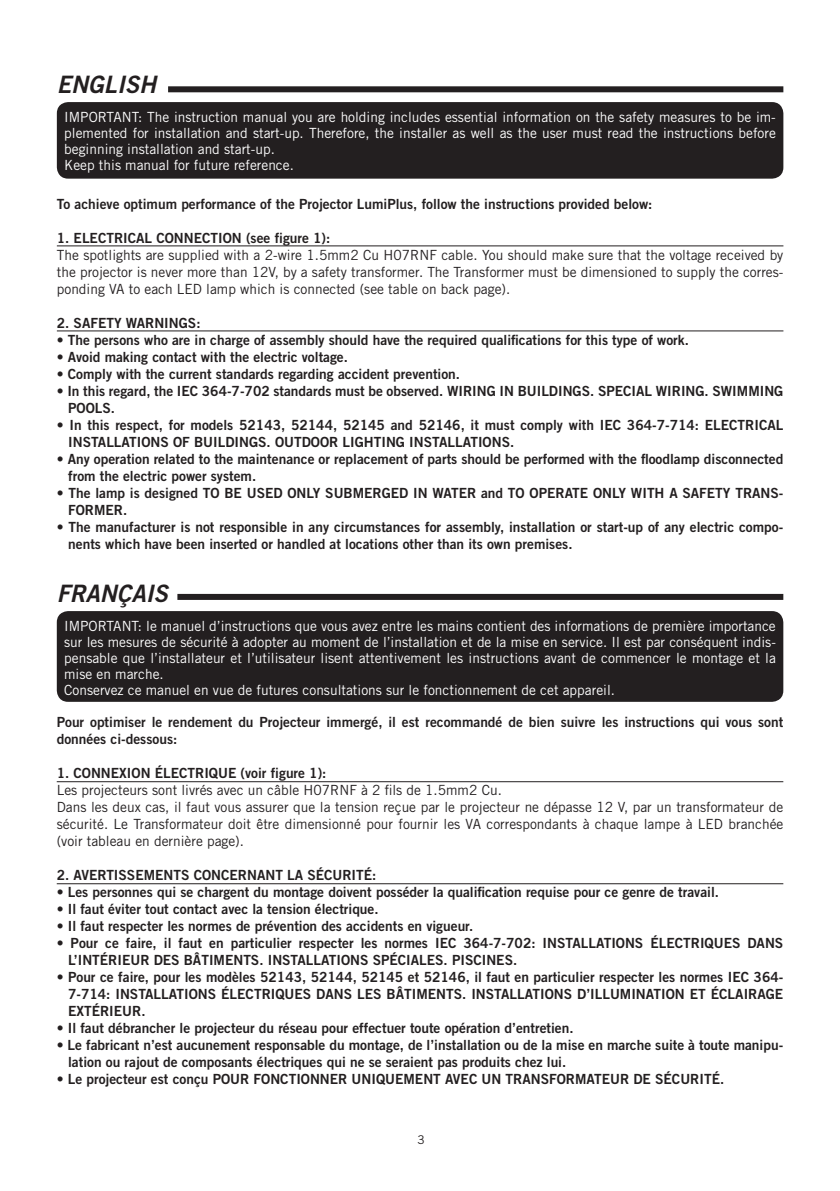
<style>
.page{position:relative;width:840px;height:1191px;background:#fff}
.page>*{position:absolute;margin:0;border:0;box-sizing:border-box;transform-origin:0 0}
.t1{font:italic 24px "Trade Gothic Bold Two";color:#231f20}
.t2{font:14px/17px "Trade Gothic Bold Two";color:#231f20}
.t3{font:14px/16px "Trade Gothic";color:#fff}
.t4{font:14px/17px "Trade Gothic";color:#231f20;text-align:justify}
.t5{font:12px "Trade Gothic";color:#231f20}
.s1{font-family:"Trade Gothic"}
</style>
<div class="page">
<div style="left:168px;top:86px;width:615px;height:6px;background:#231f20"></div>
<div style="left:57px;top:102px;width:726px;height:77px;background:#231f20;border-radius:11px"></div>
<hr style="left:57px;top:245px;width:726px;height:1px;background:#231f20">
<hr style="left:57px;top:330px;width:726px;height:1px;background:#231f20">
<div style="left:177px;top:594px;width:605px;height:6px;background:#231f20"></div>
<div style="left:57px;top:611px;width:725px;height:91px;background:#231f20;border-radius:11px"></div>
<hr style="left:57px;top:781px;width:725px;height:1px;background:#231f20">
<hr style="left:57px;top:883px;width:725px;height:1px;background:#231f20">
<h1 class="t1" style="left:57px;top:70px;width:101px">ENGLISH</h1>
<p class="t3" style="left:64px;top:109px;width:712px">IMPORTANT: The instruction manual you are holding includes essential information on the safety measures to be im&shy;plemented for installation and start-up. Therefore, the installer as well as the user must read the instructions before beginning installation and start-up.<br>Keep this manual for future reference.</p>
<p class="t2" style="left:57px;top:195px;width:596px">To achieve optimum performance of the Projector LumiPlus, follow the instructions provided below:</p>
<p class="t2" style="left:57px;top:229px;width:275px">1. ELECTRICAL CONNECTION (see figure 1):</p>
<p class="t4" style="left:57px;top:246px;width:727px">The spotlights are supplied with a 2-wire 1.5mm2 Cu H07RNF cable. You should make sure that the voltage received by the projector is never more than 12V, by a safety transformer. The Transformer must be dimensioned to supply the corres&shy;ponding VA to each LED lamp which is connected (see table on back page).</p>
<p class="t2" style="left:57px;top:314px;width:145px">2. SAFETY WARNINGS:</p>
<p class="t2" style="left:57px;top:331px;width:633px">• The persons who are in charge of assembly should have the required qualifications for this type of work.</p>
<p class="t2" style="left:57px;top:348px;width:292px">• Avoid making contact with the electric voltage.</p>
<p class="t2" style="left:57px;top:365px;width:404px">• Comply with the current standards regarding accident prevention.</p>
<p class="t2" style="left:68px;top:382px;width:716px;text-indent:-11px">• In this regard, the IEC 364-7-702 standards must be observed. WIRING IN BUILDINGS. SPECIAL WIRING. SWIMMING<br>POOLS.</p>
<p class="t2" style="left:68px;top:416px;width:716px;text-indent:-11px">• In this respect, for models 52143, 52144, 52145 and 52146, it must comply with IEC 364-7-714: ELECTRICAL<br>INSTALLATIONS OF BUILDINGS. OUTDOOR LIGHTING INSTALLATIONS.</p>
<p class="t2" style="left:68px;top:450px;width:716px;text-indent:-11px">• Any operation related to the maintenance or replacement of parts should be performed with the floodlamp disconnected from the electric power system.</p>
<p class="t2" style="left:68px;top:484px;width:716px;text-indent:-11px">• The lamp is designed TO BE USED ONLY SUBMERGED IN WATER and TO OPERATE ONLY WITH A SAFETY TRANS-<br>FORMER.</p>
<p class="t2" style="left:68px;top:518px;width:716px;text-indent:-11px">• The manufacturer is not responsible in any circumstances for assembly, installation or start-up of any electric compo&shy;nents which have been inserted or handled at locations other than its own premises.</p>
<h1 class="t1" style="left:57px;top:579px;width:113px">FRANÇAIS</h1>
<p class="t3" style="left:64px;top:617px;width:712px">IMPORTANT: le manuel d’instructions que vous avez entre les mains contient des informations de première importance sur les mesures de sécurité à adopter au moment de l’installation et de la mise en service. Il est par conséquent indis&shy;pensable que l’installateur et l’utilisateur lisent attentivement les instructions avant de commencer le montage et la mise en marche.<br>Conservez ce manuel en vue de futures consultations sur le fonctionnement de cet appareil.</p>
<p class="t2" style="left:57px;top:713px;width:727px">Pour optimiser le rendement du Projecteur immergé, il est recommandé de bien suivre les instructions qui vous sont données ci-dessous:</p>
<p class="t2" style="left:57px;top:764px;width:271px">1. CONNEXION ÉLECTRIQUE (voir figure 1):</p>
<p class="t4" style="left:57px;top:781px;width:727px;text-align:left">Les projecteurs sont livrés avec un câble H07RNF à 2 fils de 1.5mm2 Cu.<br>Dans les deux cas, il faut vous assurer que la tension reçue par le projecteur ne dépasse 12 V, par un transformateur de sécurité. Le Transformateur doit être dimensionné pour fournir les VA correspondants à chaque lampe à LED branchée (voir tableau en dernière page).</p>
<p class="t2" style="left:57px;top:866px;width:321px">2. AVERTISSEMENTS CONCERNANT LA SÉCURITÉ:</p>
<p class="t2" style="left:57px;top:883px;width:663px"><span class="s1">•</span> Les personnes qui se chargent du montage doivent posséder la qualification requise pour ce genre de travail.</p>
<p class="t2" style="left:57px;top:900px;width:323px">• Il faut éviter tout contact avec la tension électrique.</p>
<p class="t2" style="left:57px;top:917px;width:418px">• Il faut respecter les normes de prévention des accidents en vigueur.</p>
<p class="t2" style="left:68px;top:934px;width:716px;text-indent:-11px">• Pour ce faire, il faut en particulier respecter les normes IEC 364-7-702: INSTALLATIONS ÉLECTRIQUES DANS<br>L’INTÉRIEUR DES BÂTIMENTS. INSTALLATIONS SPÉCIALES. PISCINES.</p>
<p class="t2" style="left:68px;top:968px;width:716px;text-align:justify;text-indent:-11px">• Pour ce faire, pour les modèles 52143, 52144, 52145 et 52146, il faut en particulier respecter les normes IEC 364- 7-714: INSTALLATIONS ÉLECTRIQUES DANS LES BÂTIMENTS. INSTALLATIONS D’ILLUMINATION ET ÉCLAIRAGE EXTÉRIEUR.</p>
<p class="t2" style="left:57px;top:1019px;width:518px">• Il faut débrancher le projecteur du réseau pour effectuer toute opération d’entretien.</p>
<p class="t2" style="left:68px;top:1036px;width:716px;text-indent:-11px">• Le fabricant n’est aucunement responsable du montage, de l’installation ou de la mise en marche suite à toute manipu&shy;lation ou rajout de composants électriques qui ne se seraient pas produits chez lui.</p>
<p class="t2" style="left:57px;top:1070px;width:668px">• Le projecteur est conçu POUR FONCTIONNER UNIQUEMENT AVEC UN TRANSFORMATEUR DE SÉCURITÉ.</p>
<p class="t5" style="left:417px;top:1132px;width:9px">3</p>
</div>
